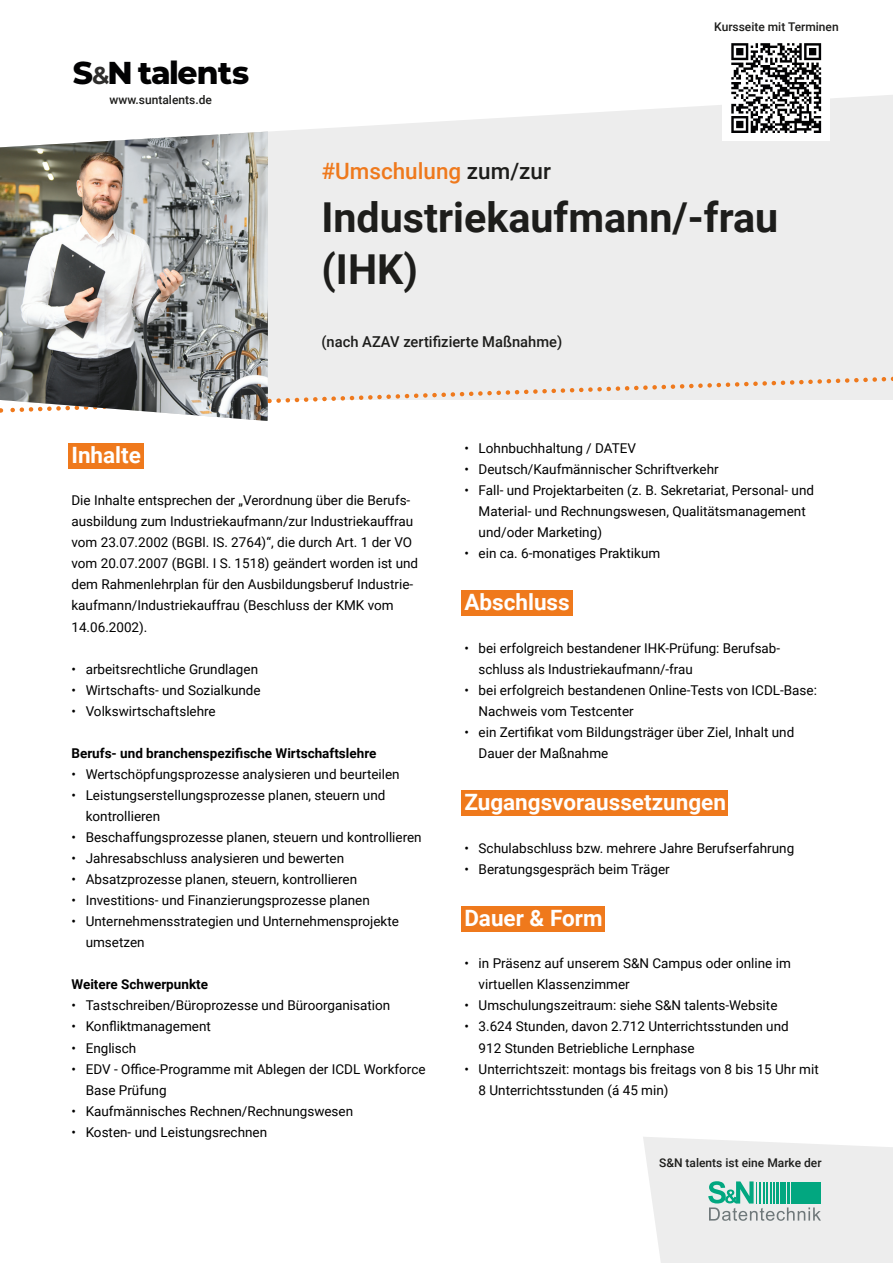
<style>
.page{position:relative;width:893px;height:1263px;background:#fff}
.page>*{position:absolute;margin:0;border:0;box-sizing:border-box;transform-origin:0 0}
.t1{font:700 41.25px/52.7px "Roboto";color:#1d1d1b}
.t2{font:800 31.65px "Montserrat";letter-spacing:-.025em;color:#020203}
.t3{font:700 22.5px "Roboto";color:#fff}
.t4{font:500 22.5px "Roboto";color:#ef791c}
.t5{font:500 15px "Roboto";color:#1d1d1b}
.t6{font:13.5px/21px "Roboto";color:#000}
.t7{font:700 13.5px "Roboto";color:#000}
.t8{font:500 12px "Roboto";color:#1d1d1b}
.s1{font-weight:700;font-size:24.45px;color:#2e2d2c}
.s2{color:#1d1d1b}
</style>
<div class="page">
<div style="left:461px;top:906px;width:144px;height:25px;background:#ef791c"></div>
<div style="left:461px;top:790px;width:266px;height:26px;background:#ef791c"></div>
<div style="left:461px;top:590px;width:112px;height:26px;background:#ef791c"></div>
<div style="left:68px;top:443px;width:76px;height:25px;background:#ef791c"></div>
<div style="left:262px;top:95px;width:631px;height:280px;background:#ededed"></div>
<div style="left:723px;top:32px;width:107px;height:109px;background:#fff"></div>
<svg style="left:643px;top:1137px;width:250px;height:126px"></svg>
<svg style="left:731px;top:43px;width:90px;height:90px"></svg>
<svg style="left:268px;top:375px;width:625px;height:29px"></svg>
<img style="left:0;top:132px;width:268px;height:289px">
<p class="t2" style="left:73px;top:49px;width:178px">S<span class="s1">&amp;</span>N talents</p>
<p class="t8" style="left:110px;top:91px;width:104px">www.suntalents.de</p>
<p class="t8" style="left:714px;top:18px;width:126px">Kursseite mit Terminen</p>
<p class="t4" style="left:321px;top:155px;width:231px">#Umschulung <span class="s2">zum/zur</span></p>
<p class="t1" style="left:321px;top:189px;width:458px">Industriekaufmann/-frau (IHK)</p>
<p class="t5" style="left:321px;top:331px;width:242px">(nach AZAV zertifizierte Maßnahme)</p>
<p class="t3" style="left:71px;top:439px;width:71px">Inhalte</p>
<p class="t6" style="left:71px;top:489px;width:348px">Die Inhalte entsprechen der „Verordnung über die Berufs&shy;ausbildung zum Industriekaufmann/zur Industriekauffrau vom 23.07.2002 (BGBl. IS. 2764)“, die durch Art. 1 der VO vom 20.07.2007 (BGBl. I S. 1518) geändert worden ist und dem Rahmenlehrplan für den Ausbildungsberuf Industrie&shy;kaufmann/Industriekauffrau (Beschluss der KMK vom 14.06.2002).</p>
<p class="t6" style="left:71px;top:658px;width:188px">• arbeitsrechtliche Grundlagen</p>
<p class="t6" style="left:71px;top:679px;width:191px">• Wirtschafts- und Sozialkunde</p>
<p class="t6" style="left:71px;top:700px;width:146px">• Volkswirtschaftslehre</p>
<p class="t7" style="left:71px;top:743px;width:306px">Berufs- und branchenspezifische Wirtschaftslehre</p>
<p class="t6" style="left:71px;top:763px;width:330px">• Wertschöpfungsprozesse analysieren und beurteilen</p>
<p class="t6" style="left:86px;top:784px;width:301px;text-indent:-14px">• Leistungserstellungsprozesse planen, steuern und kontrollieren</p>
<p class="t6" style="left:71px;top:826px;width:352px">• Beschaffungsprozesse planen, steuern und kontrollieren</p>
<p class="t6" style="left:71px;top:847px;width:274px">• Jahresabschluss analysieren und bewerten</p>
<p class="t6" style="left:71px;top:868px;width:287px">• Absatzprozesse planen, steuern, kontrollieren</p>
<p class="t6" style="left:71px;top:889px;width:300px">• Investitions- und Finanzierungsprozesse planen</p>
<p class="t6" style="left:86px;top:910px;width:315px;text-indent:-14px">• Unternehmensstrategien und Unternehmensprojekte umsetzen</p>
<p class="t7" style="left:71px;top:975px;width:138px">Weitere Schwerpunkte</p>
<p class="t6" style="left:71px;top:994px;width:320px">• Tastschreiben/Büroprozesse und Büroorganisation</p>
<p class="t6" style="left:71px;top:1016px;width:141px">• Konfliktmanagement</p>
<p class="t6" style="left:71px;top:1037px;width:66px">• Englisch</p>
<p class="t6" style="left:86px;top:1058px;width:341px;text-indent:-14px">• EDV - Office-Programme mit Ablegen der ICDL Workforce<br>Base Prüfung</p>
<p class="t6" style="left:71px;top:1100px;width:283px">• Kaufmännisches Rechnen/Rechnungswesen</p>
<p class="t6" style="left:71px;top:1121px;width:197px">• Kosten- und Leistungsrechnen</p>
<p class="t6" style="left:464px;top:437px;width:173px">• Lohnbuchhaltung / DATEV</p>
<p class="t6" style="left:464px;top:458px;width:256px">• Deutsch/Kaufmännischer Schriftverkehr</p>
<p class="t6" style="left:479px;top:479px;width:337px;text-indent:-14px">• Fall- und Projektarbeiten (z. B. Sekretariat, Personal- und<br>Material- und Rechnungswesen, Qualitätsmanagement und/oder Marketing)</p>
<p class="t6" style="left:464px;top:542px;width:197px">• ein ca. 6-monatiges Praktikum</p>
<p class="t3" style="left:464px;top:587px;width:107px">Abschluss</p>
<p class="t6" style="left:479px;top:637px;width:303px;text-indent:-14px">• bei erfolgreich bestandener IHK-Prüfung: Berufsab&shy;schluss als Industriekaufmann/-frau</p>
<p class="t6" style="left:479px;top:679px;width:340px;text-indent:-14px">• bei erfolgreich bestandenen Online-Tests von ICDL-Base:<br>Nachweis vom Testcenter</p>
<p class="t6" style="left:479px;top:721px;width:317px;text-indent:-14px">• ein Zertifikat vom Bildungsträger über Ziel, Inhalt und<br>Dauer der Maßnahme</p>
<p class="t3" style="left:464px;top:787px;width:263px">Zugangsvoraussetzungen</p>
<p class="t6" style="left:464px;top:837px;width:331px">• Schulabschluss bzw. mehrere Jahre Berufserfahrung</p>
<p class="t6" style="left:464px;top:858px;width:207px">• Beratungsgespräch beim Träger</p>
<p class="t3" style="left:464px;top:902px;width:140px">Dauer &amp; Form</p>
<p class="t6" style="left:479px;top:952px;width:314px;text-indent:-14px">• in Präsenz auf unserem S&amp;N Campus oder online im virtuellen Klassenzimmer</p>
<p class="t6" style="left:464px;top:994px;width:315px">• Umschulungszeitraum: siehe S&amp;N talents-Website</p>
<p class="t6" style="left:479px;top:1016px;width:312px;text-indent:-14px">• 3.624 Stunden, davon 2.712 Unterrichtsstunden und<br>912 Stunden Betriebliche Lernphase</p>
<p class="t6" style="left:479px;top:1058px;width:342px;text-indent:-14px">• Unterrichtszeit: montags bis freitags von 8 bis 15 Uhr mit<br>8 Unterrichtsstunden (á 45 min)</p>
<p class="t8" style="left:659px;top:1154px;width:164px">S&amp;N talents ist eine Marke der</p>
</div>
